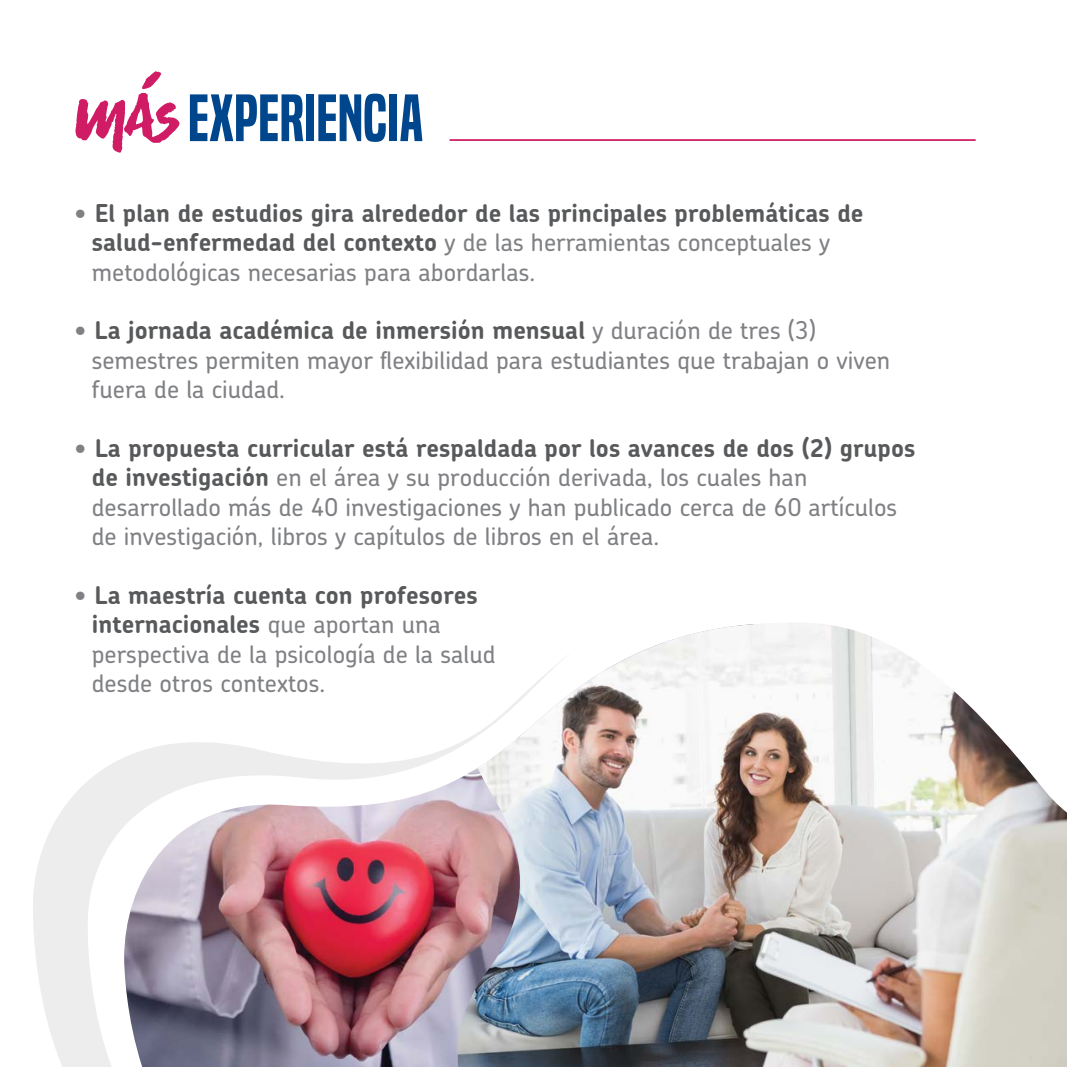
<style>
.page{position:relative;width:1067px;height:1067px;background:#fff}
.page>*{position:absolute;margin:0;border:0;box-sizing:border-box;transform-origin:0 0}
.t1{font:61.6px "Built Titling Sb";color:#00468d}
.t2{font:500 24.5px/29.4px "Chevin";color:#808184}
.t3{font:700 24.5px/29.4px "Chevin";color:#58595b}
.s1{font-weight:500;color:#808184}
.s2{font-weight:700;color:#58595b}
</style>
<div class="page">
<svg style="left:75px;top:71px;width:104px;height:82px"></svg>
<hr style="left:449px;top:139px;width:526px;height:2px;background:#cf1c64">
<img style="left:574px;top:623px;width:493px;height:444px">
<img style="left:33px;top:659px;width:541px;height:408px">
<h1 class="t1" style="left:188px;top:82px;width:237px">EXPERIENCIA</h1>
<p class="t3" style="left:92px;top:198px;width:773px;text-indent:-17px"><span class="s1">•</span> El plan de estudios gira alrededor de las principales problemáticas de salud-enfermedad del contexto <span class="s1">y de las herramientas conceptuales y metodológicas necesarias para abordarlas.</span></p>
<p class="t2" style="left:92px;top:315px;width:800px;text-indent:-17px">• <span class="s2">La jornada académica de inmersión mensual</span> y duración de tres (3) semestres permiten mayor flexibilidad para estudiantes que trabajan o viven fuera de la ciudad.</p>
<p class="t2" style="left:92px;top:433px;width:825px;text-indent:-17px">• <span class="s2">La propuesta curricular está respaldada por los avances de dos (2) grupos de investigación</span> en el área y su producción derivada, los cuales han desarrollado más de 40 investigaciones y han publicado cerca de 60 artículos de investigación, libros y capítulos de libros en el área.</p>
<p class="t2" style="left:92px;top:580px;width:405px;text-indent:-17px">• <span class="s2">La maestría cuenta con profesores internacionales</span> que aportan una perspectiva de la psicología de la salud desde otros contextos.</p>
</div>
